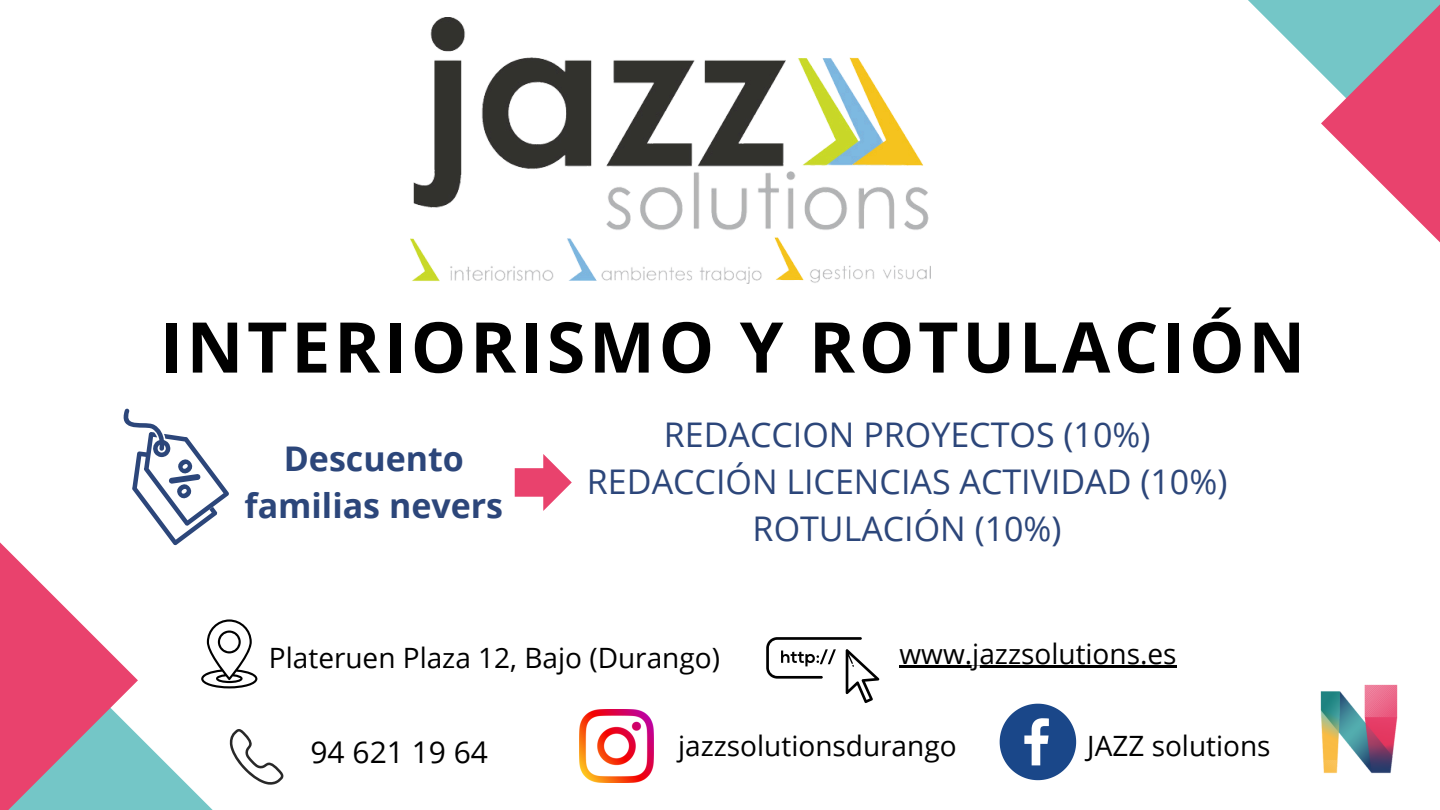
<style>
.page{position:relative;width:1440px;height:810px;background:#fff}
.page>*{position:absolute;margin:0;border:0;box-sizing:border-box;transform-origin:0 0}
.t1{font:700 70px "Open Sans";letter-spacing:.05em;color:#000}
.t2{font:34px/47.2px "Open Sans";color:#2c467a;text-align:center}
.t3{font:700 34px/47.2px "Open Sans";color:#2c467a;text-align:center}
.t4{font:30px "Open Sans";color:#000}
.t5{font:28px "Open Sans";color:#000}
</style>
<div class="page">
<svg style="left:138px;top:545px;width:99px;height:265px"></svg>
<svg style="left:0;top:542px;width:138px;height:268px;fill:#e9426d"></svg>
<svg style="left:1248px;top:0;width:73px;height:73px"></svg>
<svg style="left:1321px;top:0;width:119px;height:243px"></svg>
<img style="left:1320px;top:684px;width:78px;height:90px">
<svg style="left:201px;top:619px;width:56px;height:69px"></svg>
<svg style="left:229px;top:727px;width:55px;height:58px"></svg>
<svg style="left:766px;top:637px;width:113px;height:66px"></svg>
<img style="left:410px;top:17px;width:520px;height:267px">
<img style="left:580px;top:709px;width:73px;height:74px">
<svg style="left:1000px;top:704px;width:76px;height:76px"></svg>
<svg style="left:122px;top:408px;width:107px;height:137px"></svg>
<svg style="left:515px;top:454px;width:57px;height:57px"></svg>
<hr style="left:900px;top:666px;width:277px;height:2px;background:#000">
<p class="t1" style="left:160px;top:298px;width:1147px">INTERIORISMO Y ROTULACIÓN</p>
<p class="t3" style="left:245px;top:434px;width:260px">Descuento familias nevers</p>
<p class="t2" style="left:587px;top:410px;width:642px">REDACCION PROYECTOS (10%)<br>REDACCIÓN LICENCIAS ACTIVIDAD (10%)<br>ROTULACIÓN (10%)</p>
<h2 class="t5" style="left:269px;top:638px;width:453px">Plateruen Plaza 12, Bajo (Durango)</h2>
<p class="t5" style="left:900px;top:634px;width:279px">www.jazzsolutions.es</p>
<h3 class="t4" style="left:311px;top:731px;width:179px">94 621 19 64</h3>
<p class="t5" style="left:678px;top:727px;width:280px">jazzsolutionsdurango</p>
<p class="t5" style="left:1087px;top:726px;width:185px">JAZZ solutions</p>
</div>
